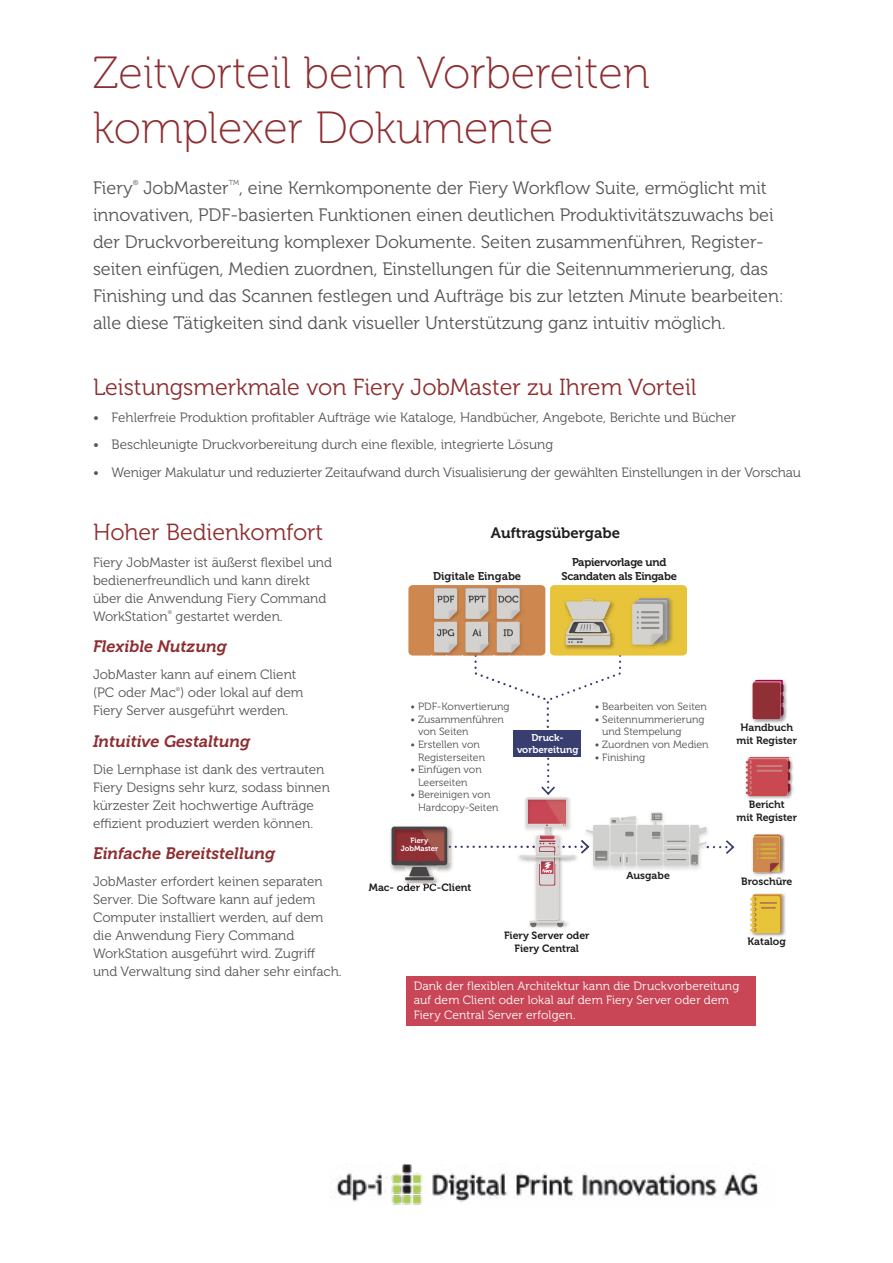
<style>
.page{position:relative;width:893px;height:1263px;background:#fff}
.page>*{position:absolute;margin:0;border:0;box-sizing:border-box;transform-origin:0 0}
.t1{font:45px/55.5px "Museo 100";color:#8e2e31}
.t2{font:23.25px "Museo 300";color:#8e2e31}
.t3{font:18px/27px "Museo 300";color:#555}
.t4{font:italic 16.5px "Museo 700";color:#8e2e31}
.t5{font:15px "Museo 700";color:#1f1d1f}
.t6{font:13.5px/18px "Museo 300";color:#555}
.t7{font:12px/14.4px "Museo 300";letter-spacing:.01em;color:#fff}
.t8{font:11.25px/13.5px "Museo 700";letter-spacing:-.025em;color:#1f1d1f;text-align:center}
.t9{font:11.25px "Museo 700";color:#1f1d1f}
.t10{font:10.5px/12.6px "Museo 300";color:#504f52}
.t11{font:10.5px/12.6px "Museo 700";color:#1f1d1f;text-align:center}
.t12{font:9.75px/11.9px "Museo 700";color:#fff;text-align:center}
.t13{font:7.5px/8.2px "Museo 700";color:#fff;text-align:center}
.t14{font:7.2px "Museo 300";color:#555}
.t15{font:5.4px "Museo 300";color:#555}
</style>
<div class="page">
<div style="left:513px;top:730px;width:68px;height:27px;background:#383e70"></div>
<div style="left:408px;top:585px;width:137px;height:70px;background:#ce874e;border-radius:4px"></div>
<div style="left:407px;top:976px;width:349px;height:49px;background:#c84656"></div>
<div style="left:550px;top:585px;width:137px;height:70px;background:#e8c43b;border-radius:4px"></div>
<img style="left:531px;top:927px;width:35px;height:1px">
<img style="left:750px;top:679px;width:35px;height:47px">
<img style="left:750px;top:680px;width:3px;height:45px">
<img style="left:751px;top:680px;width:2px;height:43px">
<svg style="left:753px;top:680px;width:35px;height:45px;background:#a55b63"></svg>
<img style="left:745px;top:761px;width:1px;height:35px">
<img style="left:747px;top:757px;width:45px;height:42px">
<svg style="left:746px;top:759px;width:47px;height:37px;background:#c65a60"></svg>
<img style="left:754px;top:893px;width:32px;height:40px">
<img style="left:752px;top:894px;width:33px;height:41px">
<img style="left:781px;top:894px;width:1px;height:37px">
<svg style="left:750px;top:894px;width:31px;height:39px"></svg>
<svg style="left:752px;top:834px;width:33px;height:42px"></svg>
<img style="left:669px;top:598px;width:4px;height:43px">
<img style="left:669px;top:599px;width:2px;height:45px">
<svg style="left:632px;top:598px;width:37px;height:50px;background:#beb9a9"></svg>
<img style="left:390px;top:831px;width:1px;height:36px">
<svg style="left:391px;top:757px;width:343px;height:170px"></svg>
<img style="left:401px;top:873px;width:40px;height:10px">
<img style="left:401px;top:883px;width:40px;height:5px">
<img style="left:409px;top:873px;width:21px;height:3px">
<hr style="left:405px;top:877px;width:29px;height:3px;background:#474647">
<svg style="left:432px;top:588px;width:190px;height:140px"></svg>
<img style="left:331px;top:1164px;width:429px;height:41px">
<h1 class="t1" style="left:93px;top:46px;width:558px">Zeitvorteil beim Vorbereiten komplexer Dokumente</h1>
<h3 class="t3" style="left:93px;top:174px;width:41px">Fiery</h3>
<p class="t14" style="left:133px;top:179px;width:7px">®</p>
<h3 class="t3" style="left:143px;top:174px;width:87px">JobMaster</h3>
<p class="t14" style="left:229px;top:179px;width:12px">TM</p>
<p class="t3" style="left:93px;top:174px;width:692px;text-indent:146px">, eine Kernkomponente der Fiery Workflow Suite, ermöglicht mit innovativen, PDF-basierten Funktionen einen deutlichen Produktivitätszuwachs bei der Druckvorbereitung komplexer Dokumente. Seiten zusammenführen, Register&shy;seiten einfügen, Medien zuordnen, Einstellungen für die Seitennummerierung, das Finishing und das Scannen festlegen und Aufträge bis zur letzten Minute bearbeiten: alle diese Tätigkeiten sind dank visueller Unterstützung ganz intuitiv möglich.</p>
<h2 class="t2" style="left:93px;top:375px;width:605px">Leistungsmerkmale von Fiery JobMaster zu Ihrem Vorteil</h2>
<p class="t6" style="left:93px;top:409px;width:645px">• Fehlerfreie Produktion profitabler Aufträge wie Kataloge, Handbücher, Angebote, Berichte und Bücher</p>
<p class="t6" style="left:93px;top:436px;width:462px">• Beschleunigte Druckvorbereitung durch eine flexible, integrierte Lösung</p>
<p class="t6" style="left:93px;top:463px;width:710px">• Weniger Makulatur und reduzierter Zeitaufwand durch Visualisierung der gewählten Einstellungen in der Vorschau</p>
<h2 class="t2" style="left:93px;top:519px;width:232px">Hoher Bedienkomfort</h2>
<p class="t6" style="left:93px;top:553px;width:241px">Fiery JobMaster ist äußerst flexibel und bedienerfreundlich und kann direkt über die Anwendung Fiery Command<br>WorkStation</p>
<p class="t15" style="left:168px;top:609px;width:6px">®</p>
<p class="t6" style="left:176px;top:607px;width:109px">gestartet werden.</p>
<p class="t4" style="left:93px;top:637px;width:135px">Flexible Nutzung</p>
<p class="t6" style="left:93px;top:666px;width:212px">JobMaster kann auf einem Client (PC oder Mac ) oder lokal auf dem</p>
<p class="t15" style="left:176px;top:686px;width:6px">®</p>
<p class="t6" style="left:93px;top:702px;width:197px">Fiery Server ausgeführt werden.</p>
<p class="t4" style="left:93px;top:732px;width:159px">Intuitive Gestaltung</p>
<p class="t6" style="left:93px;top:760px;width:238px">Die Lernphase ist dank des vertrauten Fiery Designs sehr kurz, sodass binnen kürzester Zeit hochwertige Aufträge effizient produziert werden können.</p>
<p class="t4" style="left:93px;top:844px;width:184px">Einfache Bereitstellung</p>
<p class="t6" style="left:93px;top:873px;width:250px">JobMaster erfordert keinen separaten Server. Die Software kann auf jedem Computer installiert werden, auf dem die Anwendung Fiery Command WorkStation ausgeführt wird. Zugriff und Verwaltung sind daher sehr einfach.</p>
<p class="t5" style="left:491px;top:525px;width:131px">Auftragsübergabe</p>
<p class="t9" style="left:433px;top:570px;width:90px">Digitale Eingabe</p>
<p class="t8" style="left:562px;top:556px;width:117px">Papiervorlage und<br>Scandaten als Eingabe</p>
<p class="t10" style="left:411px;top:700px;width:101px">• PDF-Konvertierung</p>
<p class="t10" style="left:418px;top:713px;width:87px;text-indent:-7px">• Zusammenführen von Seiten</p>
<p class="t10" style="left:418px;top:738px;width:68px;text-indent:-7px">• Erstellen von<br>Registerseiten</p>
<p class="t10" style="left:418px;top:763px;width:65px;text-indent:-7px">• Einfügen von<br>Leerseiten</p>
<p class="t10" style="left:418px;top:789px;width:82px;text-indent:-7px">• Bereinigen von<br>Hardcopy-Seiten</p>
<p class="t12" style="left:517px;top:732px;width:63px">Druck&shy;vorbereitung</p>
<p class="t13" style="left:401px;top:836px;width:39px">Fiery<br>JobMaster</p>
<p class="t11" style="left:369px;top:881px;width:104px">Mac- oder PC-Client</p>
<p class="t10" style="left:595px;top:700px;width:114px">• Bearbeiten von Seiten</p>
<p class="t10" style="left:602px;top:713px;width:104px;text-indent:-7px">• Seitennummerierung und Stempelung</p>
<p class="t10" style="left:595px;top:738px;width:115px">• Zuordnen von Medien</p>
<p class="t10" style="left:595px;top:751px;width:52px">• Finishing</p>
<p class="t11" style="left:626px;top:869px;width:45px">Ausgabe</p>
<p class="t11" style="left:504px;top:929px;width:87px">Fiery Server oder<br>Fiery Central</p>
<p class="t11" style="left:736px;top:721px;width:62px">Handbuch mit Register</p>
<p class="t11" style="left:736px;top:798px;width:62px">Bericht<br>mit Register</p>
<p class="t11" style="left:741px;top:875px;width:53px">Broschüre</p>
<p class="t11" style="left:748px;top:935px;width:40px">Katalog</p>
<p class="t7" style="left:414px;top:979px;width:327px">Dank der flexiblen Architektur kann die Druckvorbereitung auf dem Client oder lokal auf dem Fiery Server oder dem<br>Fiery Central Server erfolgen.</p>
</div>
